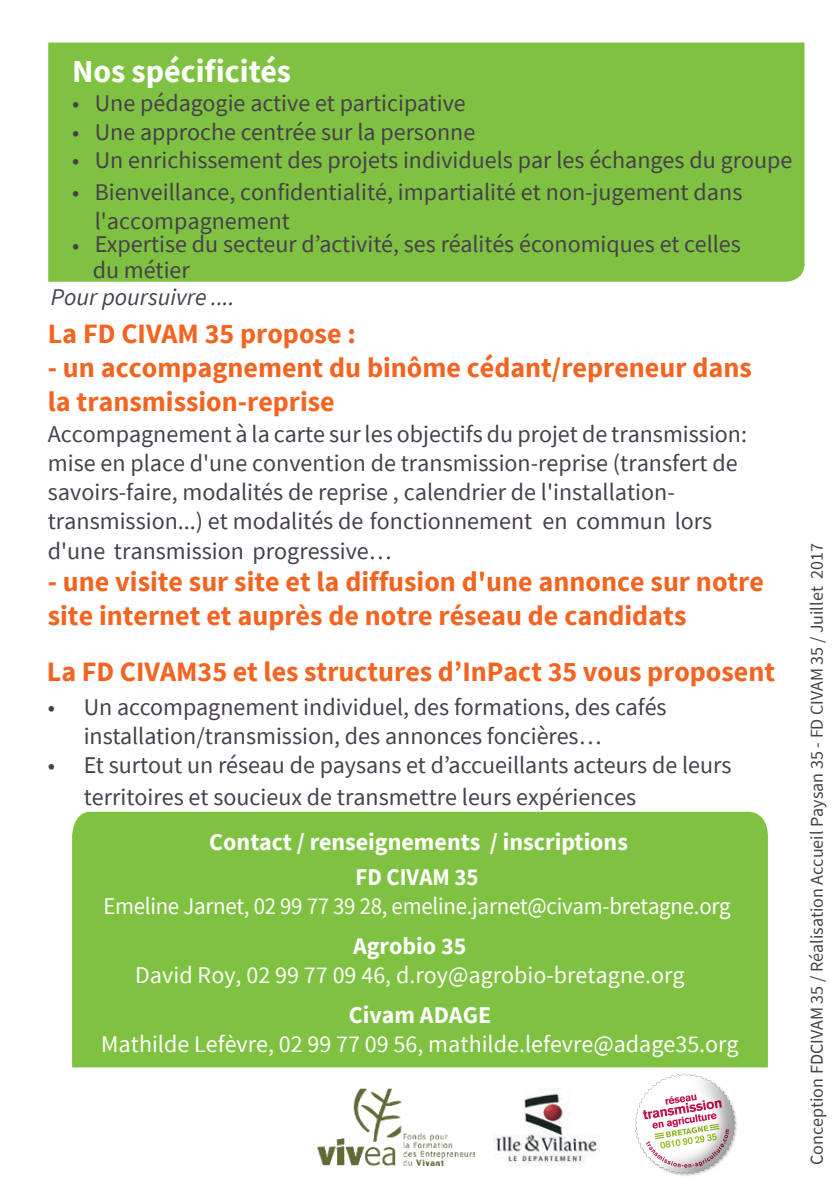
<style>
.page{position:relative;width:840px;height:1191px;background:#fff}
.page>*{position:absolute;margin:0;border:0;box-sizing:border-box;transform-origin:0 0}
.t1{font:700 32px "Source Sans Pro";color:#fff}
.t2{font:700 28px/34px "Source Sans Pro";color:#f36421}
.t3{font:24px/29.2px "Source Sans Pro";color:#473f4d}
.t4{font:24px "Source Sans Pro";color:#fff}
.t5{font:700 24px/35px "Source Sans Pro";color:#fff;text-align:center}
.t6{font:24px "Source Sans Pro";color:#fff;scale:.95 1}
.t7{font:italic 24px "Source Sans Pro";color:#473f4d}
.t8{font:18px "Source Sans Pro";color:#473f4d}
</style>
<div class="page">
<div style="left:72px;top:811px;width:695px;height:256px;background:#7fc241"></div>
<div style="left:48px;top:43px;width:756px;height:239px;background:#7fc241"></div>
<img style="left:317px;top:1089px;width:157px;height:76px">
<img style="left:493px;top:1089px;width:105px;height:76px">
<img style="left:635px;top:1073px;width:102px;height:103px">
<h1 class="t1" style="left:72px;top:50px;width:220px">Nos spécificités</h1>
<p class="t3" style="left:72px;top:88px;width:395px">• Une pédagogie active et participative</p>
<p class="t3" style="left:72px;top:117px;width:404px">• Une approche centrée sur la personne</p>
<p class="t3" style="left:72px;top:146px;width:721px">• Un enrichissement des projets individuels par les échanges du groupe</p>
<p class="t3" style="left:95px;top:177px;width:648px;text-indent:-23px">• Bienveillance, confidentialité, impartialité et non-jugement dans l'accompagnement</p>
<p class="t3" style="left:93px;top:231px;width:649px;line-height:25.8px;text-indent:-21px">• Expertise du secteur d’activité, ses réalités économiques et celles du métier</p>
<p class="t7" style="left:51px;top:282px;width:185px">Pour poursuivre ....</p>
<p class="t2" style="left:48px;top:317px;width:309px">La FD CIVAM 35 propose :</p>
<p class="t2" style="left:48px;top:351px;width:705px">- un accompagnement du binôme cédant/repreneur dans la transmission-reprise</p>
<p class="t3" style="left:48px;top:419px;width:700px">Accompagnement à la carte sur les objectifs du projet de transmission: mise en place d'une convention de transmission-reprise (transfert de savoirs-faire, modalités de reprise , calendrier de l'installation&shy;transmission...) et modalités de fonctionnement en commun lors d'une transmission progressive…</p>
<p class="t2" style="left:48px;top:565px;width:717px">- une visite sur site et la diffusion d'une annonce sur notre site internet et auprès de notre réseau de candidats</p>
<p class="t2" style="left:47px;top:654px;width:729px">La fd ciVam35 et les structures d’inpact 35 vous proposent</p>
<p class="t3" style="left:84px;top:692px;width:584px;text-indent:-36px">• Un accompagnement individuel, des formations, des cafés installation/transmission, des annonces foncières…</p>
<p class="t3" style="left:84px;top:748px;width:649px;line-height:32.8px;text-indent:-36px">• Et surtout un réseau de paysans et d’accueillants acteurs de leurs territoires et soucieux de transmettre leurs expériences</p>
<p class="t5" style="left:209px;top:824px;width:420px">Contact / renseignements / inscriptions fd ciVam 35</p>
<p class="t6" style="left:103px;top:890px;width:661px">Emeline Jarnet, 02 99 77 39 28, emeline.jarnet@civam-bretagne.org</p>
<p class="t5" style="left:353px;top:929px;width:115px">Agrobio 35</p>
<p class="t4" style="left:135px;top:960px;width:550px">David Roy, 02 99 77 09 46, d.roy@agrobio-bretagne.org</p>
<p class="t5" style="left:348px;top:997px;width:144px">civam adaGe</p>
<p class="t4" style="left:101px;top:1029px;width:638px">Mathilde Lefèvre, 02 99 77 09 56, mathilde.lefevre@adage35.org</p>
<p class="t8" style="left:805px;top:1165px;width:623px;rotate:-90deg">Conception FDCIVAM 35 / Réalisation Accueil Paysan 35 - FD CIVAM 35 / Juillet 2017</p>
</div>
